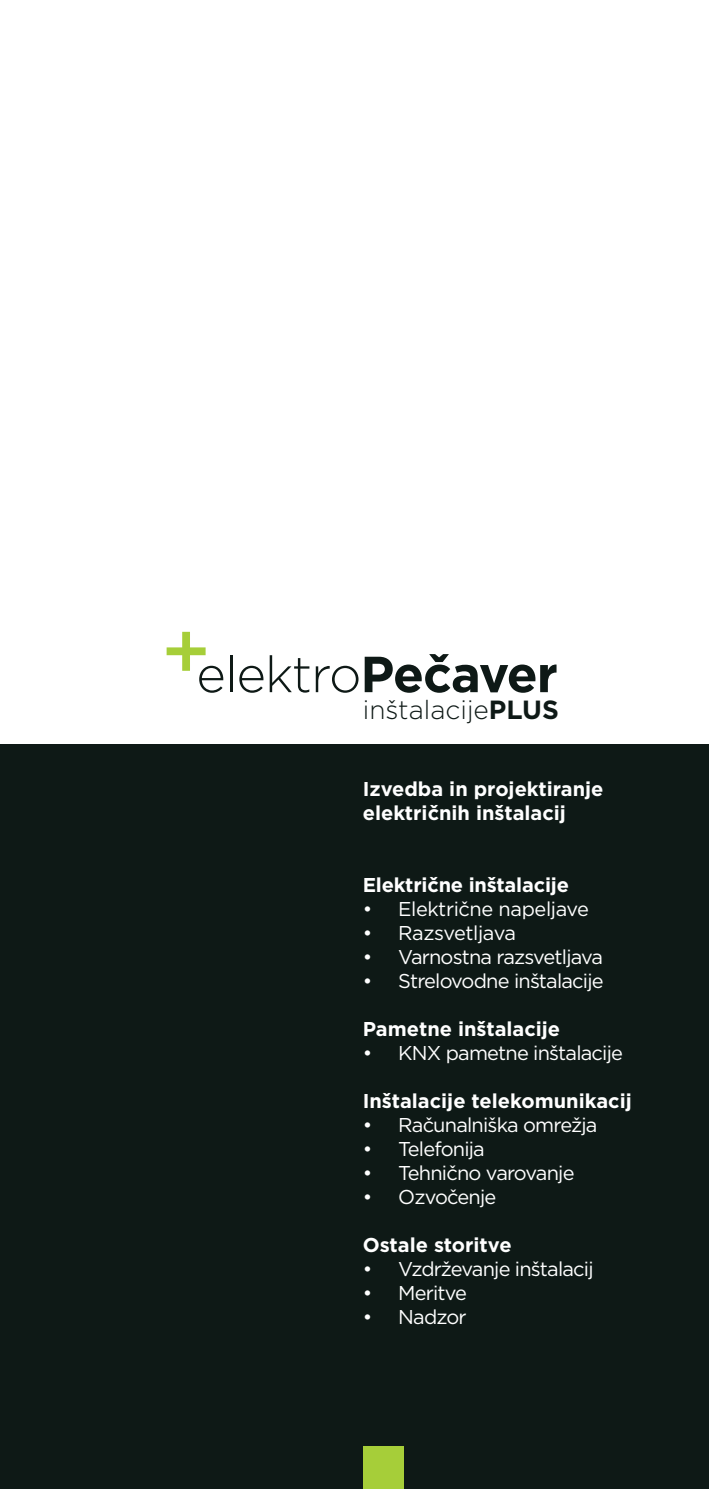
<style>
.page{position:relative;width:709px;height:1489px;background:#fff}
.page>*{position:absolute;margin:0;border:0;box-sizing:border-box;transform-origin:0 0}
.t1{font:300 50.5px "Gotham";letter-spacing:-.02em;color:#0e1916}
.t2{font:300 26.25px "Gotham";color:#0e1916}
.t3{font:20px "Gotham";letter-spacing:-.04em;color:#fff}
.t4{font:700 20px/24px "Gotham";color:#fff}
.t5{font:20px "Gotham";letter-spacing:-.02em;color:#fff}
.s1{font-weight:700}
</style>
<div class="page">
<div style="left:0;top:744px;width:709px;height:744px;background:#0e1916"></div>
<svg style="left:167px;top:631px;width:39px;height:39px"></svg>
<div style="left:363px;top:1446px;width:40px;height:42px;background:#a6ce39"></div>
<h1 class="t1" style="left:196px;top:642px;width:363px">elektro<span class="s1">Pečaver</span></h1>
<h2 class="t2" style="left:363px;top:692px;width:198px">inštalacije<span class="s1">PLUS</span></h2>
<p class="t4" style="left:363px;top:776px;width:242px">Izvedba in projektiranje električnih inštalacij</p>
<p class="t4" style="left:363px;top:872px;width:208px">Električne inštalacije</p>
<p class="t5" style="left:363px;top:896px;width:228px">• Električne napeljave</p>
<p class="t5" style="left:363px;top:920px;width:155px">• Razsvetljava</p>
<p class="t3" style="left:363px;top:944px;width:242px">• Varnostna razsvetljava</p>
<p class="t3" style="left:363px;top:968px;width:242px">• Strelovodne inštalacije</p>
<p class="t4" style="left:363px;top:1016px;width:199px">Pametne inštalacije</p>
<p class="t3" style="left:363px;top:1040px;width:262px">• KNX pametne inštalacije</p>
<p class="t4" style="left:363px;top:1088px;width:270px">Inštalacije telekomunikacij</p>
<p class="t3" style="left:363px;top:1112px;width:236px">• Računalniška omrežja</p>
<p class="t3" style="left:363px;top:1136px;width:124px">• Telefonija</p>
<p class="t3" style="left:363px;top:1160px;width:213px">• Tehnično varovanje</p>
<p class="t3" style="left:363px;top:1184px;width:135px">• Ozvočenje</p>
<p class="t4" style="left:363px;top:1232px;width:150px">Ostale storitve</p>
<p class="t3" style="left:363px;top:1256px;width:232px">• Vzdrževanje inštalacij</p>
<p class="t3" style="left:363px;top:1280px;width:106px">• Meritve</p>
<p class="t3" style="left:363px;top:1304px;width:105px">• Nadzor</p>
</div>
